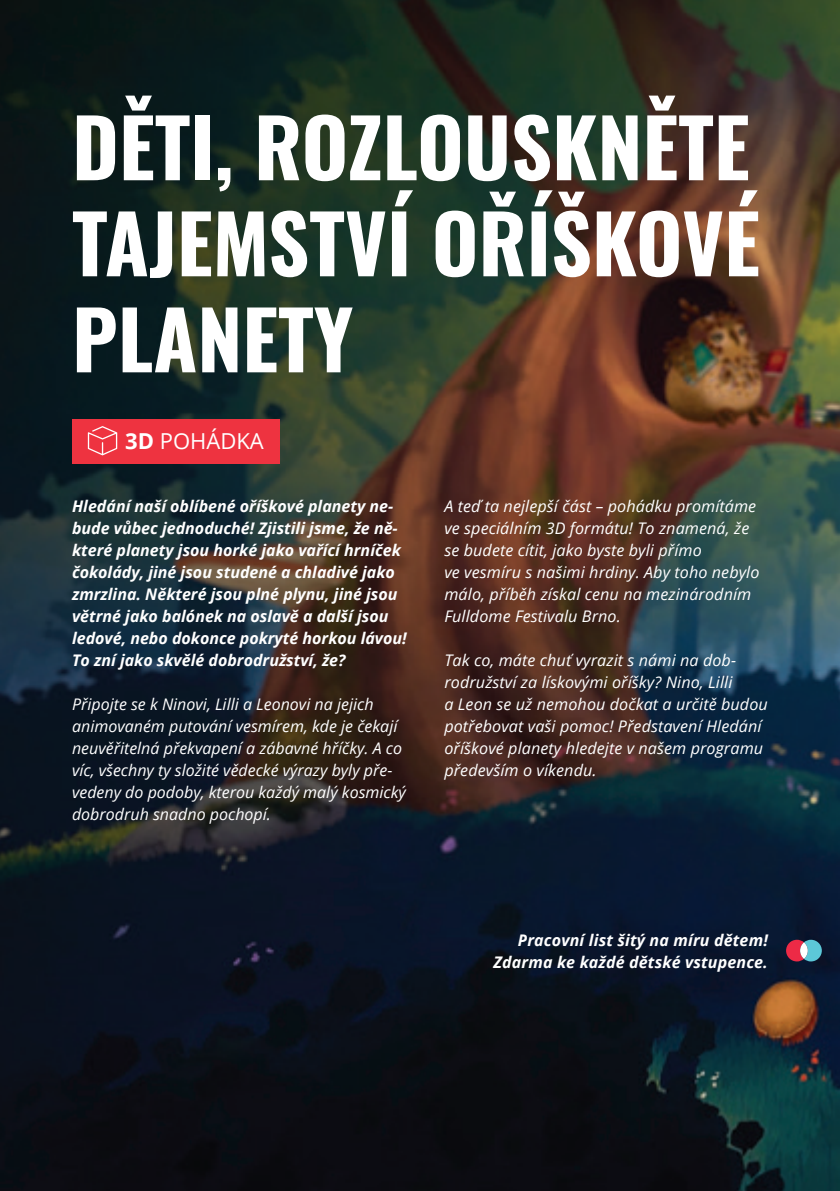
<style>
.page{position:relative;width:840px;height:1191px;background:#fff}
.page>*{position:absolute;margin:0;border:0;box-sizing:border-box;transform-origin:0 0}
.t1{font:700 80px/96px "Oswald";color:#fff}
.t2{font:22px "Open Sans";color:#fff}
.t3{font:italic 16px/22px "Open Sans";letter-spacing:.005em;color:#fff}
.t4{font:italic 700 16px/22px "Open Sans";color:#fff}
.s1{font-weight:700}
</style>
<div class="page">
<img style="left:0;top:0;width:839px;height:1191px">
<div style="left:72px;top:419px;width:208px;height:45px;background:#ee3340"></div>
<svg style="left:88px;top:426px;width:29px;height:29px"></svg>
<svg style="left:785px;top:939px;width:36px;height:22px"></svg>
<svg style="left:799px;top:942px;width:8px;height:17px"></svg>
<h1 class="t1" style="left:72px;top:105px;width:689px">DĚTI, ROZLOUSKNĚTE<br>TAJEMSTVÍ OŘÍŠKOVÉ<br>PLANETY</h1>
<h2 class="t2" style="left:125px;top:426px;width:140px"><span class="s1">3D</span> POHÁDKA</h2>
<p class="t4" style="left:72px;top:494px;width:336px">Hledání naší oblíbené oříškové planety ne&shy;bude vůbec jednoduché! Zjistili jsme, že ně&shy;které planety jsou horké jako vařící hrníček čokolády, jiné jsou studené a chladivé jako zmrzlina. Některé jsou plné plynu, jiné jsou větrné jako balónek na oslavě a další jsou ledové, nebo dokonce pokryté horkou lávou!<br>To zní jako skvělé dobrodružství, že?</p>
<p class="t3" style="left:72px;top:692px;width:335px">Připojte se k Ninovi, Lilli a Leonovi na jejich animovaném putování vesmírem, kde je čekají neuvěřitelná překvapení a zábavné hříčky. A co víc, všechny ty složité vědecké výrazy byly pře&shy;vedeny do podoby, kterou každý malý kosmický dobrodruh snadno pochopí.</p>
<p class="t3" style="left:444px;top:494px;width:316px">A teď ta nejlepší část – pohádku promítáme ve speciálním 3D formátu! To znamená, že se budete cítit, jako byste byli přímo<br>ve vesmíru s našimi hrdiny. Aby toho nebylo málo, příběh získal cenu na mezinárodním Fulldome Festivalu Brno.</p>
<p class="t3" style="left:444px;top:648px;width:325px">Tak co, máte chuť vyrazit s námi na dob&shy;rodružství za lískovými oříšky? Nino, Lilli<br>a Leon se už nemohou dočkat a určitě budou potřebovat vaši pomoc! Představení Hledání oříškové planety hledejte v našem programu především o víkendu.</p>
<p class="t4" style="left:493px;top:928px;width:276px;text-align:right">Pracovní list šitý na míru dětem!<br>Zdarma ke každé dětské vstupence.</p>
</div>
